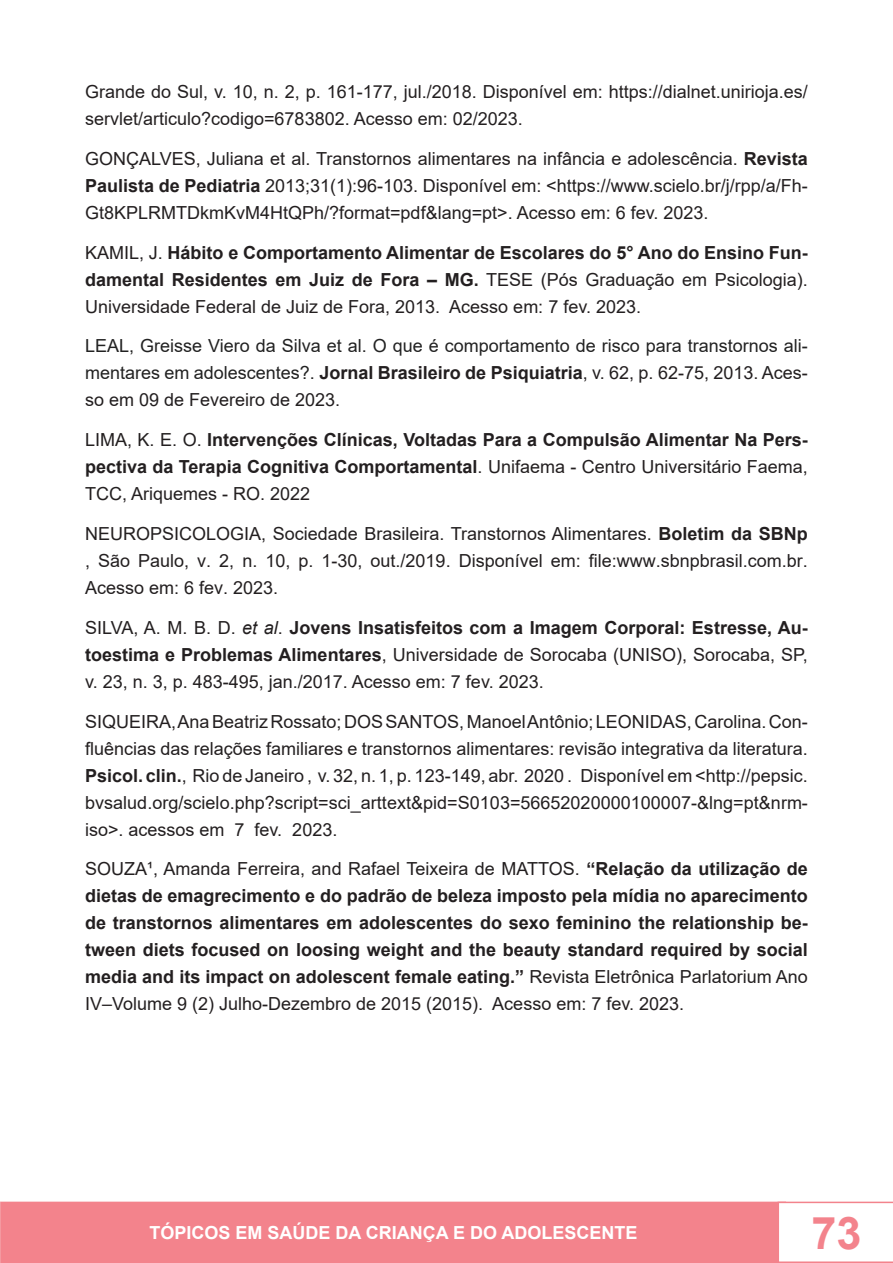
<style>
.page{position:relative;width:893px;height:1263px;background:#fff}
.page>*{position:absolute;margin:0;border:0;box-sizing:border-box;transform-origin:0 0}
.t1{font:700 45px "Arial";color:#f3838c}
.t2{font:18px/27px "Arial";color:#231f20;text-align:justify}
.t3{font:700 18px/27px "Arial";color:#231f20;text-align:justify}
.t4{font:18px/27px "Arial";color:#222;text-align:justify}
.t5{font:700 18px "Arial";color:#fff}
.s1{font-weight:700}
.s2{font-weight:700;color:#231f20}
.s3{color:#231f20}
.s4{font-weight:400}
.s5{font-style:italic}
</style>
<div class="page">
<svg style="left:0;top:1201px;width:1px;height:62px"></svg>
<div style="left:2px;top:1202px;width:783px;height:60px;background:#f3838c"></div>
<div style="left:1px;top:1201px;width:785px;height:62px;border:2px solid #f3838c"></div>
<svg style="left:777px;top:1201px;width:116px;height:62px"></svg>
<p class="t2" style="left:85px;top:78px;width:724px">Grande do Sul, v. 10, n. 2, p. 161-177, jul./2018. Disponível em: https://dialnet.unirioja.es/ servlet/articulo?codigo=6783802. Acesso em: 02/2023.</p>
<p class="t2" style="left:85px;top:145px;width:724px">GONÇALVES, Juliana et al. Transtornos alimentares na infância e adolescência. <span class="s1">Revista Paulista de Pediatria</span> 2013;31(1):96-103. Disponível em: &lt;https://www.scielo.br/j/rpp/a/Fh-Gt8KPLRMTDkmKvM4HtQPh/?format=pdf&amp;lang=pt&gt;. Acesso em: 6 fev. 2023.</p>
<p class="t2" style="left:85px;top:239px;width:724px">KAMIL, J. <span class="s1">Hábito e Comportamento Alimentar de Escolares do 5° Ano do Ensino Fun&shy;damental Residentes em Juiz de Fora – MG.</span> TESE (Pós Graduação em Psicologia).<br>Universidade Federal de Juiz de Fora, 2013. Acesso em: 7 fev. 2023.</p>
<p class="t4" style="left:85px;top:332px;width:724px">LEAL, Greisse Viero da Silva et al. O que é comportamento de risco para transtornos ali&shy;mentares em adolescentes?. <span class="s2">Jornal Brasileiro de Psiquiatria</span><span class="s3">, v. 62, p. 62-75, 2013. Aces&shy;so em 09 de Fevereiro de 2023.</span></p>
<p class="t3" style="left:85px;top:427px;width:724px"><span class="s4">LIMA, K. E. O.</span> Intervenções Clínicas, Voltadas Para a Compulsão Alimentar Na Pers&shy;pectiva da Terapia Cognitiva Comportamental<span class="s4">. Unifaema - Centro Universitário Faema, TCC, Ariquemes - RO. 2022</span></p>
<p class="t2" style="left:85px;top:520px;width:724px">NEUROPSICOLOGIA, Sociedade Brasileira. Transtornos Alimentares. <span class="s1">Boletim da SBNp </span>, São Paulo, v. 2, n. 10, p. 1-30, out./2019. Disponível em: file:www.sbnpbrasil.com.br.<br>Acesso em: 6 fev. 2023.</p>
<p class="t2" style="left:85px;top:614px;width:724px">SILVA, A. M. B. D. <span class="s5">et al</span>. <span class="s1">Jovens Insatisfeitos com a Imagem Corporal: Estresse, Au&shy;toestima e Problemas Alimentares</span>, Universidade de Sorocaba (UNISO), Sorocaba, SP, v. 23, n. 3, p. 483-495, jan./2017. Acesso em: 7 fev. 2023.</p>
<p class="t2" style="left:85px;top:708px;width:724px">SIQUEIRA, Ana Beatriz Rossato; DOS SANTOS, Manoel Antônio; LEONIDAS, Carolina. Con&shy;fluências das relações familiares e transtornos alimentares: revisão integrativa da literatura.<br><span class="s1">Psicol. clin.</span>, Rio de Janeiro , v. 32, n. 1, p. 123-149, abr. 2020 . Disponível em &lt;http://pepsic. bvsalud.org/scielo.php?script=sci_arttext&amp;pid=S0103-56652020000100007&amp;lng=pt&amp;nrm=</p>
<p class="t2" style="left:802px;top:789px;width:7px">-</p>
<p class="t2" style="left:85px;top:816px;width:254px">iso&gt;. acessos em 7 fev. 2023.</p>
<p class="t3" style="left:85px;top:856px;width:724px"><span class="s4">SOUZA¹, Amanda Ferreira, and Rafael Teixeira de MATTOS.</span> “Relação da utilização de dietas de emagrecimento e do padrão de beleza imposto pela mídia no aparecimento de transtornos alimentares em adolescentes do sexo feminino the relationship be&shy;tween diets focused on loosing weight and the beauty standard required by social media and its impact on adolescent female eating.” <span class="s4">Revista Eletrônica Parlatorium Ano IV–Volume 9 (2) Julho-Dezembro de 2015 (2015). Acesso em: 7 fev. 2023.</span></p>
<p class="t5" style="left:149px;top:1220px;width:490px">TÓPICOS EM SAÚDE DA CRIANÇA E DO ADOLESCENTE</p>
<h1 class="t1" style="left:811px;top:1201px;width:52px">73</h1>
</div>
